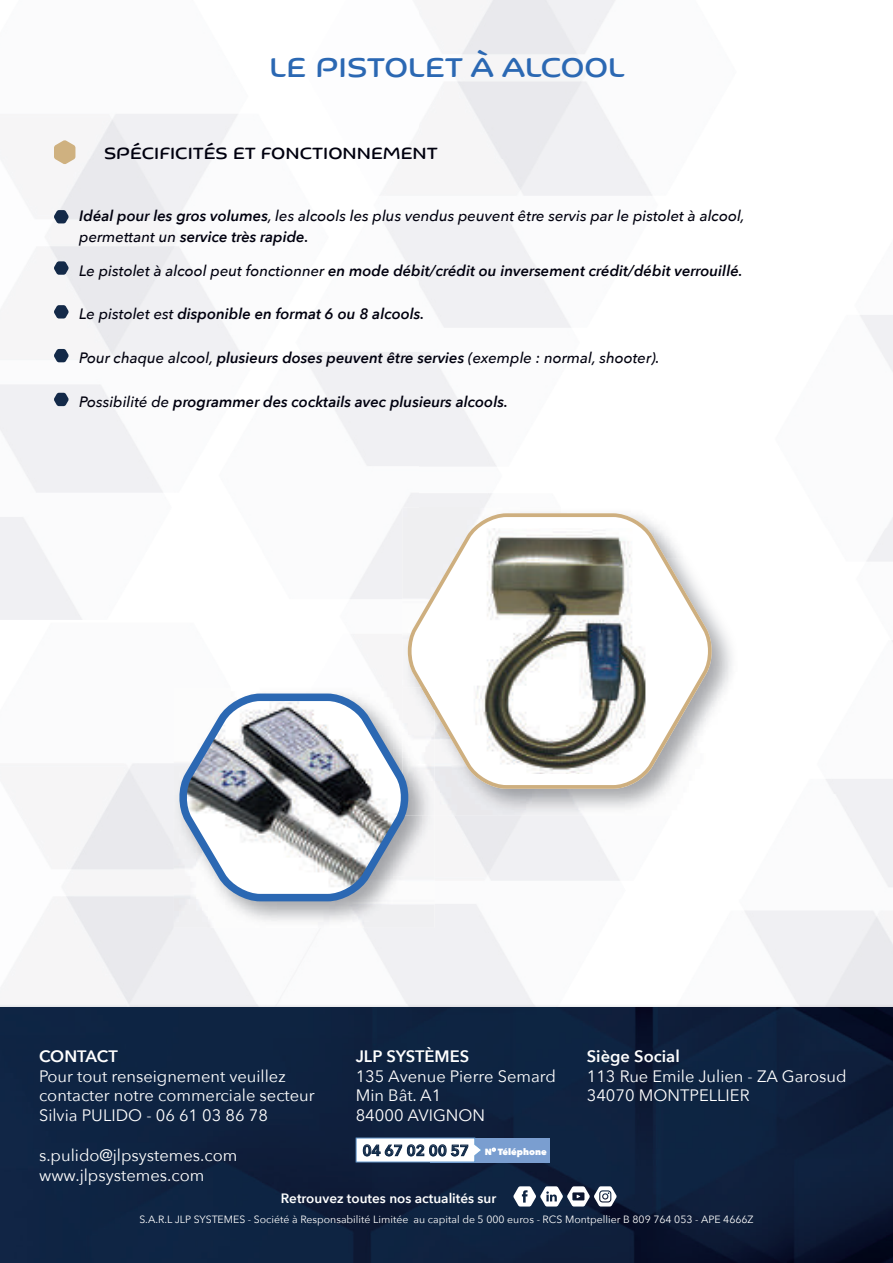
<style>
.page{position:relative;width:893px;height:1263px;background:#fff}
.page>*{position:absolute;margin:0;border:0;box-sizing:border-box;transform-origin:0 0}
.t1{font:30px "Kaili FYW04";color:#2b68b3}
.t2{font:18px "Kaili FYW04";color:#00000e}
.t3{font:16.5px/19.8px "Avenir Next";color:#fff}
.t4{font:600 16.5px "Avenir Next";color:#fff}
.t5{font:italic 500 15px/21px "Avenir Next";color:#00000e}
.t6{font:italic 600 15px "Avenir Next";color:#00000e}
.t7{font:600 13.5px "Avenir Next";color:#fff}
.t8{font:10.5px "Avenir Next";color:#fefefe}
.t9{font:800 9px "Avenir Next";color:#fff}
.s1{font-weight:600}
.s2{font-weight:500}
.s3{font-weight:600;font-size:15px;color:#132948}
</style>
<div class="page">
<svg style="left:54px;top:140px;width:21px;height:24px"></svg>
<svg style="left:54px;top:210px;width:15px;height:13px"></svg>
<svg style="left:54px;top:261px;width:15px;height:14px"></svg>
<svg style="left:54px;top:305px;width:15px;height:13px"></svg>
<svg style="left:54px;top:349px;width:15px;height:13px"></svg>
<svg style="left:54px;top:393px;width:15px;height:13px"></svg>
<img style="left:402px;top:507px;width:48px;height:181px">
<svg style="left:408px;top:513px;width:304px;height:276px"></svg>
<img style="left:402px;top:688px;width:33px;height:127px">
<img style="left:421px;top:688px;width:14px;height:22px">
<svg style="left:171px;top:690px;width:246px;height:215px"></svg>
<img style="left:0;top:1004px;width:893px;height:259px">
<svg style="left:513px;top:1186px;width:104px;height:20px"></svg>
<div style="left:430px;top:1138px;width:119px;height:24px;background:#7a9ed0"></div>
<svg style="left:355px;top:1137px;width:128px;height:26px"></svg>
<h1 class="t1" style="left:270px;top:43px;width:357px">LE PISTOLET À ALCOOL</h1>
<p class="t2" style="left:104px;top:139px;width:335px">SPÉCIFICITÉS ET FONCTIONNEMENT</p>
<p class="t5" style="left:79px;top:205px;width:667px"><span class="s1">Idéal pour les gros volumes</span>, les alcools les plus vendus peuvent être servis par le pistolet à alcool, permettant un <span class="s1">service très rapide.</span></p>
<p class="t6" style="left:79px;top:257px;width:665px"><span class="s2">Le pistolet à alcool peut fonctionner</span> en mode débit/crédit ou inversement crédit/débit verrouillé.</p>
<p class="t6" style="left:79px;top:301px;width:347px"><span class="s2">Le pistolet est</span> disponible en format 6 ou 8 alcools.</p>
<p class="t5" style="left:79px;top:347px;width:582px">Pour chaque alcool, <span class="s1">plusieurs doses peuvent être servies</span> (exemple : normal, shooter).</p>
<p class="t6" style="left:79px;top:389px;width:430px"><span class="s2">Possibilité de</span> programmer des cocktails avec plusieurs alcools.</p>
<p class="t4" style="left:39px;top:1042px;width:80px">CONTACT</p>
<p class="t3" style="left:39px;top:1065px;width:277px">Pour tout renseignement veuillez contacter notre commerciale secteur<br>Silvia PULIDO - 06 61 03 86 78</p>
<p class="t3" style="left:39px;top:1144px;width:200px">s.pulido@jlpsystemes.com www.jlpsystemes.com</p>
<p class="t4" style="left:356px;top:1042px;width:115px">JLP SYSTÈMES</p>
<p class="t3" style="left:356px;top:1065px;width:202px">135 Avenue Pierre Semard<br>Min Bât. A1<br>84000 AVIGNON</p>
<p class="t9" style="left:362px;top:1146px;width:186px"><span class="s3">04 67 02 00 57</span> N° Téléphone</p>
<p class="t7" style="left:281px;top:1187px;width:217px">Retrouvez toutes nos actualités sur</p>
<p class="t4" style="left:587px;top:1042px;width:94px">Siège Social</p>
<p class="t3" style="left:587px;top:1065px;width:261px">113 Rue Emile Julien - ZA Garosud<br>34070 MONTPELLIER</p>
<p class="t8" style="left:139px;top:1210px;width:616px">S.A.R.L JLP SYSTEMES - Société à Responsabilité Limitée au capital de 5 000 euros - RCS Montpellier B 809 764 053 - APE 4666Z</p>
</div>
